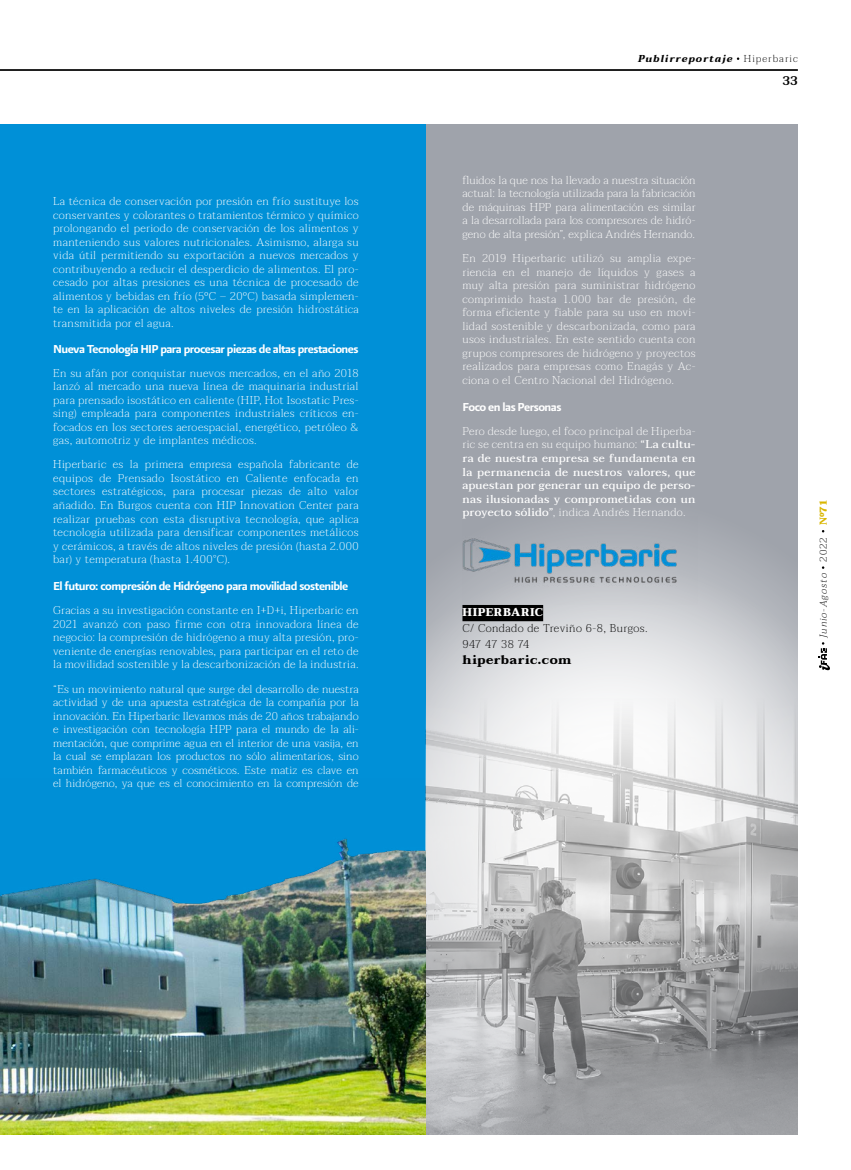
<style>
.page{position:relative;width:851px;height:1170px;background:#fff}
.page>*{position:absolute;margin:0;border:0;box-sizing:border-box;transform-origin:0 0}
.t1{font:13.75px "Presidencia Firme";letter-spacing:-.04em;color:#fff}
.t2{font:700 12.5px "Taviraj";letter-spacing:.04em;color:#000}
.t3{font:600 12.5px "Taviraj";color:#000}
.t4{font:200 11.25px/13.5px "Taviraj";letter-spacing:.025em;color:#fff;text-align:justify}
.t5{font:500 11.25px/13.5px "Taviraj";letter-spacing:.025em;color:#fff;text-align:justify}
.t6{font:200 11.25px/16px "Taviraj";letter-spacing:.035em;color:#000}
.t7{font:800 11.25px "Taviraj";letter-spacing:.05em;color:#fff}
.t8{font:italic 700 10px "Taviraj";letter-spacing:.1em;color:#000}
.t9{font:italic 200 10px "Taviraj";letter-spacing:.095em;color:#000}
.s1{font-weight:200;font-style:normal}
.s2{font-weight:200}
.s3{font-style:normal}
.s4{font-weight:800;font-style:normal;color:#d9b600}
.s5{font-weight:900;font-style:normal;color:#d9b600}
</style>
<div class="page">
<div style="left:0;top:124px;width:797px;height:1010px;background:#9fa3ab"></div>
<svg style="left:425px;top:495px;width:405px;height:580px"></svg>
<div style="left:0;top:124px;width:425px;height:982px;background:#0090d7"></div>
<img style="left:425px;top:683px;width:372px;height:451px">
<svg style="left:818px;top:642px;width:11px;height:28px"></svg>
<hr style="left:0;top:69px;width:797px;height:2px;background:#000">
<div style="left:462px;top:605px;width:81px;height:16px;background:#000"></div>
<img style="left:0;top:838px;width:425px;height:296px">
<img style="left:462px;top:516px;width:235px;height:88px">
<p class="t4" style="left:53px;top:195px;width:307px">La técnica de conservación por presión en frío sustituye los conservantes y colorantes o tratamientos térmico y químico prolongando el periodo de conservación de los alimentos y manteniendo sus valores nutricionales. Asimismo, alarga su vida útil permitiendo su exportación a nuevos mercados y contribuyendo a reducir el desperdicio de alimentos. El pro&shy;cesado por altas presiones es una técnica de procesado de alimentos y bebidas en frío (5ºC – 20ºC) basada simplemen&shy;te en la aplicación de altos niveles de presión hidrostática transmitida por el agua.</p>
<p class="t1" style="left:53px;top:340px;width:307px">Nueva Tecnología HIP para procesar piezas de altas prestaciones</p>
<p class="t4" style="left:53px;top:366px;width:307px">En su afán por conquistar nuevos mercados, en el año 2018 lanzó al mercado una nueva línea de maquinaria industrial para prensado isostático en caliente (HIP, Hot Isostatic Pres&shy;sing) empleada para componentes industriales críticos en&shy;focados en los sectores aeroespacial, energético, petróleo &amp; gas, automotriz y de implantes médicos.</p>
<p class="t4" style="left:53px;top:458px;width:307px">Hiperbaric es la primera empresa española fabricante de equipos de Prensado Isostático en Caliente enfocada en sectores estratégicos, para procesar piezas de alto valor añadido. En Burgos cuenta con HIP Innovation Center para realizar pruebas con esta disruptiva tecnología, que aplica tecnología utilizada para densificar componentes metálicos y cerámicos, a través de altos niveles de presión (hasta 2.000 bar) y temperatura (hasta 1.400°C).</p>
<p class="t1" style="left:53px;top:578px;width:296px">El futuro: compresión de Hidrógeno para movilidad sostenible</p>
<p class="t4" style="left:53px;top:604px;width:307px">Gracias a su investigación constante en I+D+i, Hiperbaric en 2021 avanzó con paso firme con otra innovadora línea de negocio: la compresión de hidrógeno a muy alta presión, pro&shy;veniente de energías renovables, para participar en el reto de la movilidad sostenible y la descarbonización de la industria.</p>
<p class="t4" style="left:53px;top:682px;width:307px">“Es un movimiento natural que surge del desarrollo de nuestra actividad y de una apuesta estratégica de la compañía por la innovación. En Hiperbaric llevamos más de 20 años trabajando e investigación con tecnología HPP para el mundo de la ali&shy;mentación, que comprime agua en el interior de una vasija, en la cual se emplazan los productos no sólo alimentarios, sino también farmacéuticos y cosméticos. Este matiz es clave en el hidrógeno, ya que es el conocimiento en la compresión de</p>
<p class="t8" style="left:638px;top:53px;width:161px">Publirreportaje <span class="s1">Hiperbaric</span></p>
<p class="t3" style="left:782px;top:73px;width:17px">33</p>
<p class="t4" style="left:462px;top:173px;width:234px">fluidos la que nos ha llevado a nuestra situación actual: la tecnología utilizada para la fabricación de máquinas HPP para alimentación es similar a la desarrollada para los compresores de hidró&shy;geno de alta presión”, explica Andrés Hernando.</p>
<p class="t4" style="left:462px;top:252px;width:234px">En 2019 Hiperbaric utilizó su amplia expe&shy;riencia en el manejo de líquidos y gases a muy alta presión para suministrar hidrógeno comprimido hasta 1.000 bar de presión, de forma eficiente y fiable para su uso en movi&shy;lidad sostenible y descarbonizada, como para usos industriales. En este sentido cuenta con grupos compresores de hidrógeno y proyectos realizados para empresas como Enagás y Ac&shy;ciona o el Centro Nacional del Hidrógeno.</p>
<p class="t1" style="left:462px;top:399px;width:100px">Foco en las Personas</p>
<p class="t5" style="left:462px;top:424px;width:234px"><span class="s2">Pero desde luego, el foco principal de Hiperba&shy;ric se centra en su equipo humano:</span> “La cultu&shy;ra de nuestra empresa se fundamenta en la permanencia de nuestros valores, que apuestan por generar un equipo de perso&shy;nas ilusionadas y comprometidas con un proyecto sólido”<span class="s2">, indica Andrés Hernando.</span></p>
<p class="t7" style="left:462px;top:605px;width:82px">HIPERBARIC</p>
<p class="t6" style="left:462px;top:620px;width:187px">C/ Condado de Treviño 6-8, Burgos.<br>947 47 38 74</p>
<p class="t2" style="left:462px;top:652px;width:110px">hiperbaric.com</p>
<p class="t9" style="left:815px;top:637px;width:139px;rotate:-90deg">Junio-Agosto <span class="s3">2022</span> <span class="s4">Nº</span><span class="s5">71</span></p>
</div>
